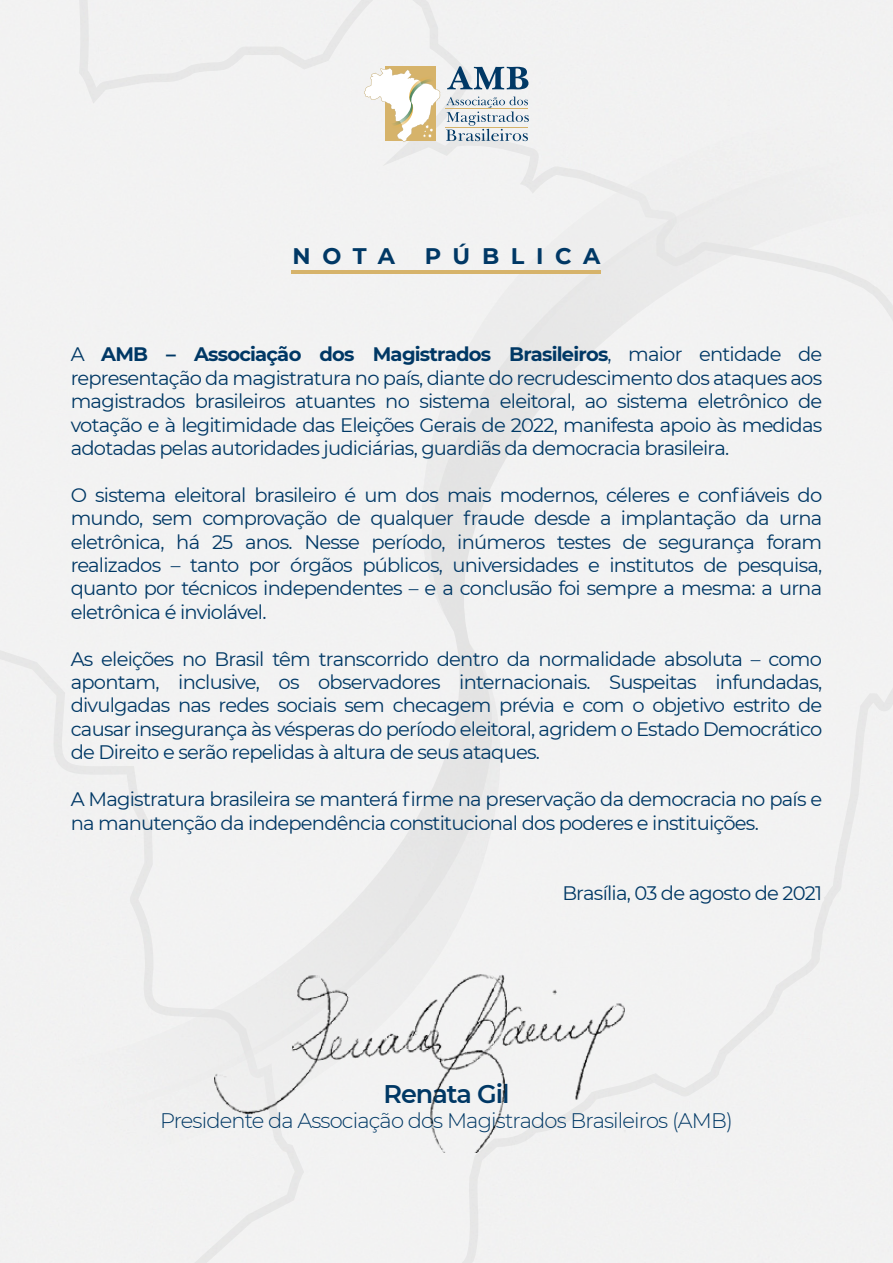
<style>
.page{position:relative;width:893px;height:1263px;background:#f2f2f2}
.page>*{position:absolute;margin:0;border:0;box-sizing:border-box;transform-origin:0 0}
.t1{font:600 25.5px "Montserrat";letter-spacing:-.04em;color:#003865}
.t2{font:700 22.5px "Montserrat";letter-spacing:.52em;color:#003865}
.t3{font:300 21px "Montserrat";letter-spacing:-.04em;color:#003865}
.t4{font:19.5px/23.4px "Montserrat";letter-spacing:-.04em;color:#003865;text-align:justify}
.s1{font-weight:700}
</style>
<div class="page">
<div style="left:393px;top:93px;width:500px;height:51px;background:#f1f1f1"></div>
<div style="left:15px;top:1138px;width:513px;height:44px;background:#f2f2f2"></div>
<div style="left:0;top:144px;width:893px;height:994px;background:#f2f2f2"></div>
<hr style="left:292px;top:270px;width:309px;height:3px;background:#d6b36a">
<svg style="left:447px;top:66px;width:81px;height:23px"></svg>
<svg style="left:446px;top:96px;width:83px;height:45px"></svg>
<hr style="left:445px;top:108px;width:83px;height:1px;background:#d6b36a">
<hr style="left:445px;top:127px;width:83px;height:1px;background:#d6b36a">
<div style="left:385px;top:66px;width:51px;height:75px;background:#d6b36a"></div>
<svg style="left:364px;top:68px;width:76px;height:74px"></svg>
<img style="left:215px;top:931px;width:463px;height:222px">
<p class="t2" style="left:293px;top:240px;width:104px">NOTA</p>
<p class="t2" style="left:425px;top:240px;width:177px">PÚBLICA</p>
<p class="t4" style="left:71px;top:342px;width:753px">A <span class="s1">AMB – Associação dos Magistrados Brasileiros</span>, maior entidade de representação da magistratura no país, diante do recrudescimento dos ataques aos magistrados brasileiros atuantes no sistema eleitoral, ao sistema eletrônico de votação e à legitimidade das Eleições Gerais de 2022, manifesta apoio às medidas adotadas pelas autoridades judiciárias, guardiãs da democracia brasileira.</p>
<p class="t4" style="left:71px;top:482px;width:753px">O sistema eleitoral brasileiro é um dos mais modernos, céleres e confiáveis do mundo, sem comprovação de qualquer fraude desde a implantação da urna eletrônica, há 25 anos. Nesse período, inúmeros testes de segurança foram realizados – tanto por órgãos públicos, universidades e institutos de pesquisa, quanto por técnicos independentes – e a conclusão foi sempre a mesma: a urna eletrônica é inviolável.</p>
<p class="t4" style="left:71px;top:646px;width:753px">As eleições no Brasil têm transcorrido dentro da normalidade absoluta – como apontam, inclusive, os observadores internacionais. Suspeitas infundadas, divulgadas nas redes sociais sem checagem prévia e com o objetivo estrito de causar insegurança às vésperas do período eleitoral, agridem o Estado Democrático de Direito e serão repelidas à altura de seus ataques.</p>
<p class="t4" style="left:71px;top:787px;width:753px">A Magistratura brasileira se manterá firme na preservação da democracia no país e na manutenção da independência constitucional dos poderes e instituições.</p>
<p class="t4" style="left:562px;top:880px;width:261px">Brasília, 03 de agosto de 2021</p>
<h1 class="t1" style="left:383px;top:1076px;width:128px">Renata Gil</h1>
<p class="t3" style="left:160px;top:1106px;width:574px">Presidente da Associação dos Magistrados Brasileiros (AMB)</p>
</div>
